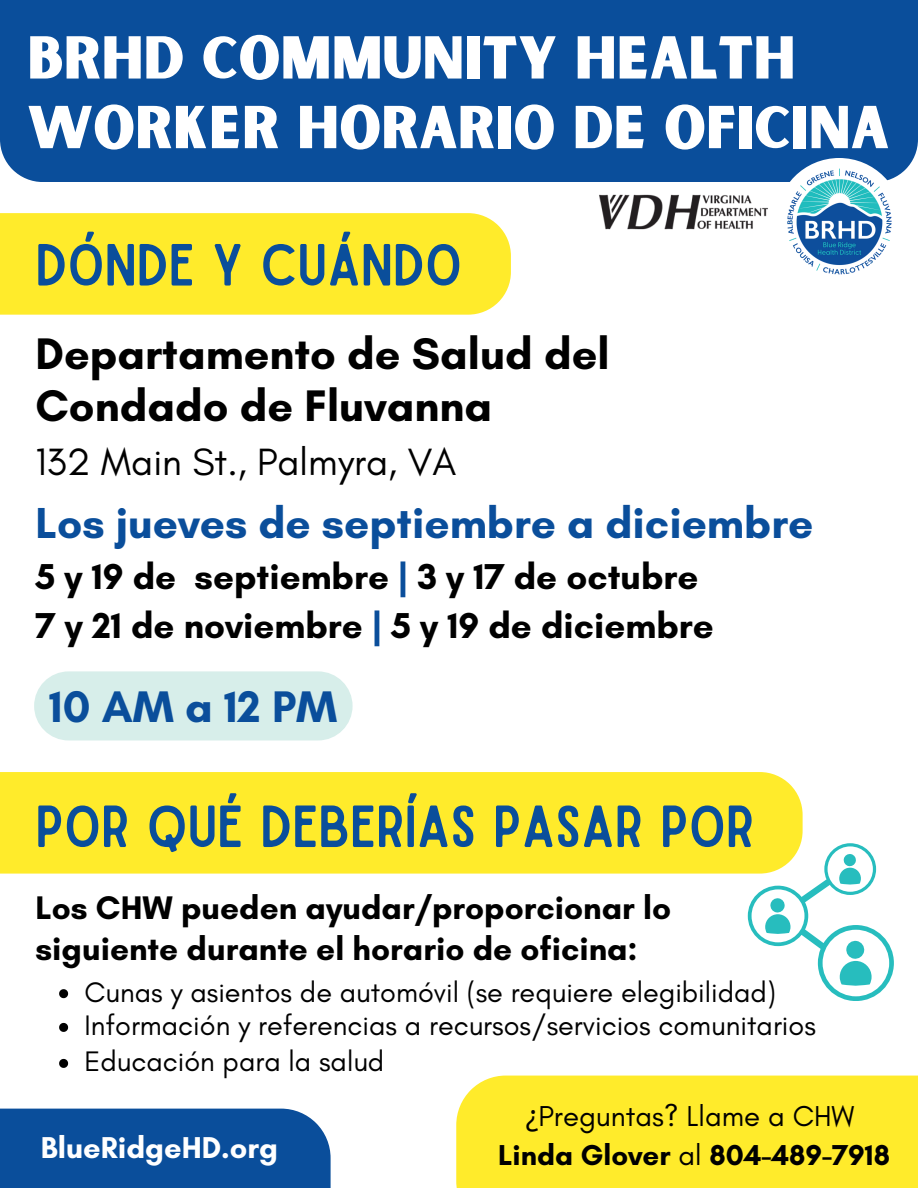
<style>
.page{position:relative;width:918px;height:1188px;background:#fff}
.page>*{position:absolute;margin:0;border:0;box-sizing:border-box;transform-origin:0 0}
.t1{font:57.75px/69.6px "Sunborn Sans One";color:#fff}
.t2{font:56.7px "Sailors";color:#0a4e9b}
.t3{font:700 45px/51.9px "Glacial Indifference";color:#000}
.t4{font:700 45px "Glacial Indifference";color:#0a4e9b}
.t5{font:700 44.1px "Glacial Indifference";color:#0a4e9b}
.t6{font:38.7px "Glacial Indifference";color:#000}
.t7{font:700 36.6px "Glacial Indifference";color:#000}
.t8{font:700 33.3px/41.7px "Glacial Indifference";color:#000}
.t9{font:700 30.75px "Glacial Indifference";color:#fff}
.t10{font:700 29.4px "Glacial Indifference";color:#000}
.t11{font:29.4px "Glacial Indifference";color:#000}
.t12{font:28.8px "Glacial Indifference";color:#000}
.s1{color:#0a4e9b}
.s2{font-family:"Noto Sans"}
.s3{font-weight:400}
</style>
<div class="page">
<div style="left:0;top:1109px;width:331px;height:79px;background:#0a4e9b"></div>
<div style="left:0;top:213px;width:511px;height:102px;background:#ffeb2b"></div>
<div style="left:0;top:772px;width:803px;height:102px;background:#ffeb2b"></div>
<svg style="left:748px;top:843px;width:146px;height:158px"></svg>
<svg style="left:59px;top:989px;width:9px;height:9px"></svg>
<svg style="left:59px;top:1023px;width:9px;height:9px"></svg>
<svg style="left:59px;top:1059px;width:9px;height:9px"></svg>
<div style="left:0;top:0;width:918px;height:182px;background:#0a4e9b"></div>
<div style="left:776px;top:158px;width:126px;height:126px;background:#fff;border-radius:50%"></div>
<img style="left:787px;top:166px;width:107px;height:109px">
<img style="left:599px;top:194px;width:169px;height:36px">
<div style="left:456px;top:1076px;width:462px;height:112px;background:#ffeb2b"></div>
<div style="left:34px;top:671px;width:319px;height:69px;background:#d7eeea;border-radius:35px"></div>
<h4 class="t1" style="left:27px;top:26px;width:863px">BRHD COMMUNITY HEALTH<br>WORKER HORARIO DE OFICINA</h4>
<h3 class="t2" style="left:35px;top:244px;width:428px">DÓNDE Y CUÁNDO</h3>
<h5 class="t3" style="left:35px;top:328px;width:576px">Departamento de Salud del<br>Condado de Fluvanna</h5>
<p class="t6" style="left:35px;top:438px;width:422px">132 Main St., Palmyra, VA</p>
<p class="t5" style="left:35px;top:496px;width:780px">Los jueves de septiembre a diciembre</p>
<h1 class="t7" style="left:35px;top:555px;width:665px">5 y 19 de septiembre <span class="s1">|</span> 3 y 17 de octubre</h1>
<p class="t7" style="left:35px;top:603px;width:680px">7 y 21 de noviembre <span class="s1">|</span> 5 y 19 de diciembre</p>
<p class="t4" style="left:49px;top:679px;width:290px">10 AM a 12 PM</p>
<p class="t2" style="left:35px;top:805px;width:720px">POR QUÉ DEBERÍAS PASAR POR</p>
<h1 class="t8" style="left:35px;top:886px;width:637px">Los CHW pueden ayudar/proporcionar lo siguiente durante el horario de oficina:</h1>
<p class="t12" style="left:84px;top:974px;width:693px">Cunas y asientos de automóvil (se requiere elegibilidad)</p>
<h1 class="t12" style="left:84px;top:1008px;width:733px">Información y referencias a recursos/servicios comunitarios</h1>
<h2 class="t12" style="left:84px;top:1044px;width:301px">Educación para la salud</h2>
<p class="t9" style="left:41px;top:1128px;width:239px">BlueRidgeHD.org</p>
<p class="t11" style="left:526px;top:1098px;width:330px"><span class="s2">¿</span>Preguntas? Llame a CHW</p>
<p class="t10" style="left:498px;top:1137px;width:393px">Linda Glover <span class="s3">al</span> 804-489-7918</p>
</div>
